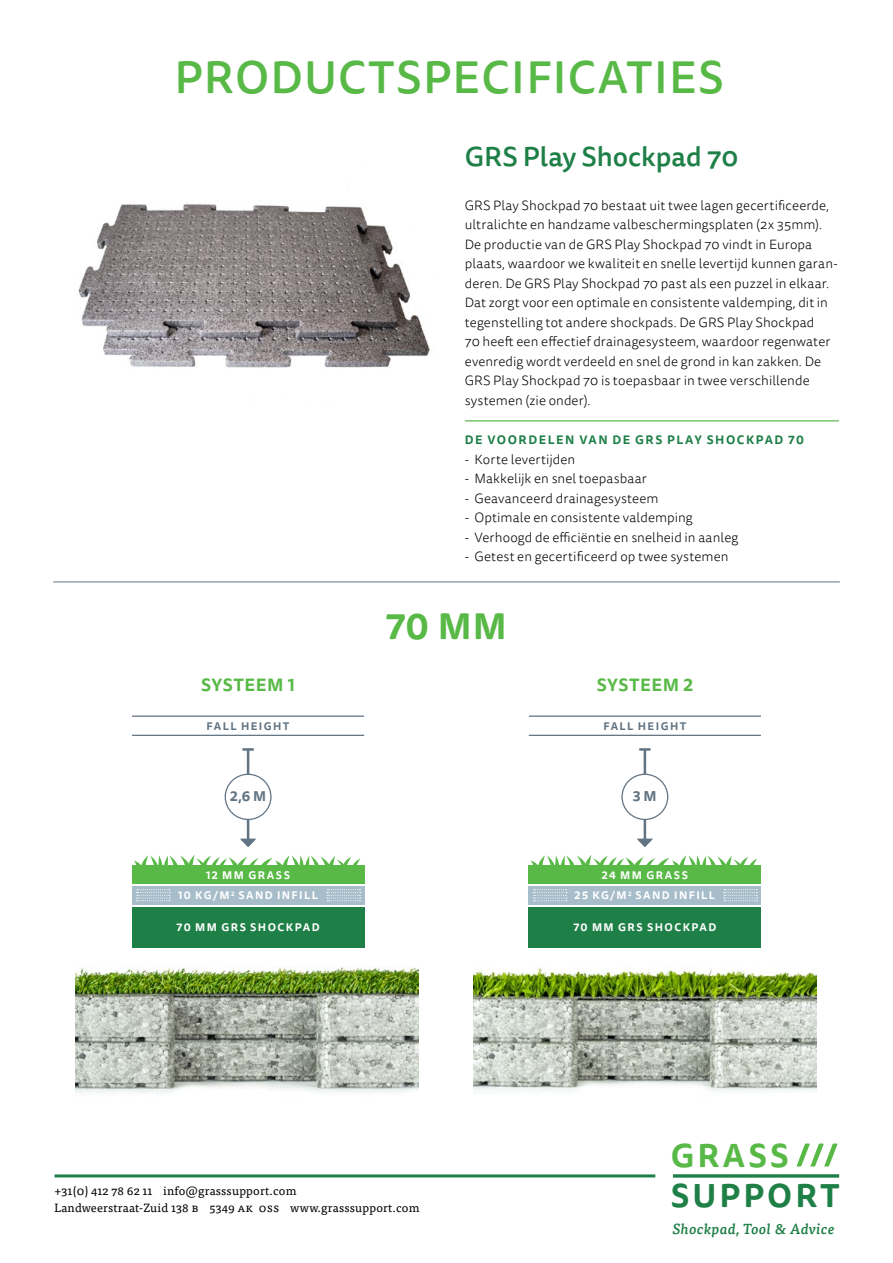
<style>
.page{position:relative;width:893px;height:1263px;background:#fff}
.page>*{position:absolute;margin:0;border:0;box-sizing:border-box;transform-origin:0 0}
.t1{font:500 45px "Tisa Sans OT";letter-spacing:.03em;color:#58b947}
.t2{font:700 36px "Tisa Sans OT";color:#58b947}
.t3{font:700 32.25px "Tisa Sans OT";letter-spacing:.1em;color:#1e7f47}
.t4{font:700 32.25px "Tisa Sans OT";letter-spacing:.1em;color:#58b947}
.t5{font:500 27px "Tisa Sans OT";color:#1e7f47}
.t6{font:700 17.4px "Tisa Sans OT";letter-spacing:.03em;color:#58b947}
.t7{font:italic 500 14.55px "Tisa OT";letter-spacing:.03em;color:#1e7f47}
.t8{font:700 13.95px "Tisa Sans OT";color:#627483}
.t9{font:700 13.8px "Tisa Sans OT";color:#627483}
.t10{font:300 13.5px/19.5px "Tisa Sans OT";letter-spacing:.005em;color:#000}
.t11{font:12px/16.5px "Tisa OT";letter-spacing:.015em;color:#000}
.t12{font:700 12px "Tisa Sans OT";letter-spacing:.13em;color:#1e7f47}
.t13{font:700 10.8px "Tisa Sans OT";letter-spacing:.13em;color:#fff}
.t14{font:700 10.8px "Tisa Sans OT";letter-spacing:.13em;color:#627483}
</style>
<div class="page">
<img style="left:78px;top:204px;width:352px;height:164px">
<hr style="left:675px;top:1174px;width:162px;height:3px;background:#1e7f47">
<svg style="left:796px;top:1143px;width:42px;height:23px"></svg>
<hr style="left:55px;top:1174px;width:600px;height:3px;background:#1e7f47">
<hr style="left:53px;top:582px;width:787px;height:1px;background:#627483">
<hr style="left:247px;top:749px;width:2px;height:92px;background:#627483">
<svg style="left:242px;top:748px;width:12px;height:3px"></svg>
<svg style="left:240px;top:838px;width:16px;height:9px"></svg>
<div style="left:132px;top:907px;width:232px;height:40px;background:#1e7f47"></div>
<div style="left:132px;top:886px;width:232px;height:18px;background:#a7bdca"></div>
<div style="left:225px;top:774px;width:46px;height:45px;background:#fff;border-radius:50%"></div>
<div style="left:225px;top:774px;width:47px;height:46px;border:1px solid #627483;border-radius:50%"></div>
<div style="left:132px;top:865px;width:232px;height:19px;background:#58b947"></div>
<svg style="left:134px;top:855px;width:226px;height:10px"></svg>
<svg style="left:136px;top:889px;width:34px;height:12px"></svg>
<svg style="left:327px;top:889px;width:34px;height:12px"></svg>
<hr style="left:132px;top:735px;width:232px;height:1px;background:#627483">
<hr style="left:132px;top:715px;width:232px;height:2px;background:#627483">
<hr style="left:644px;top:749px;width:2px;height:92px;background:#627483">
<svg style="left:639px;top:748px;width:12px;height:3px"></svg>
<svg style="left:637px;top:838px;width:16px;height:9px"></svg>
<div style="left:529px;top:907px;width:232px;height:40px;background:#1e7f47"></div>
<div style="left:529px;top:886px;width:232px;height:18px;background:#a7bdca"></div>
<div style="left:622px;top:774px;width:46px;height:45px;background:#fff;border-radius:50%"></div>
<div style="left:621px;top:774px;width:47px;height:46px;border:1px solid #627483;border-radius:50%"></div>
<div style="left:529px;top:865px;width:232px;height:19px;background:#58b947"></div>
<svg style="left:531px;top:855px;width:226px;height:10px"></svg>
<svg style="left:533px;top:889px;width:34px;height:12px"></svg>
<svg style="left:724px;top:889px;width:34px;height:12px"></svg>
<hr style="left:529px;top:735px;width:232px;height:1px;background:#627483">
<hr style="left:529px;top:715px;width:232px;height:2px;background:#627483">
<img style="left:473px;top:968px;width:343px;height:123px">
<img style="left:75px;top:967px;width:344px;height:126px">
<hr style="left:465px;top:420px;width:374px;height:1px;background:#58b947">
<h1 class="t1" style="left:174px;top:49px;width:551px">PRODUCTSPECIFICATIES</h1>
<h3 class="t5" style="left:465px;top:140px;width:275px">GRS Play Shockpad 70</h3>
<p class="t10" style="left:465px;top:196px;width:374px">GRS Play Shockpad 70 bestaat uit twee lagen gecertificeerde, ultralichte en handzame valbeschermingsplaten (2x 35mm).<br>De productie van de GRS Play Shockpad 70 vindt in Europa plaats, waardoor we kwaliteit en snelle levertijd kunnen garan&shy;deren. De GRS Play Shockpad 70 past als een puzzel in elkaar.<br>Dat zorgt voor een optimale en consistente valdemping, dit in tegenstelling tot andere shockpads. De GRS Play Shockpad<br>70 heeft een effectief drainagesysteem, waardoor regenwater evenredig wordt verdeeld en snel de grond in kan zakken. De GRS Play Shockpad 70 is toepasbaar in twee verschillende systemen (zie onder).</p>
<p class="t12" style="left:465px;top:432px;width:341px">DE VOORDELEN VAN DE GRS PLAY SHOCKPAD 70</p>
<p class="t10" style="left:465px;top:450px;width:112px">- Korte levertijden</p>
<p class="t10" style="left:465px;top:469px;width:184px">- Makkelijk en snel toepasbaar</p>
<p class="t10" style="left:465px;top:489px;width:195px">- Geavanceerd drainagesysteem</p>
<p class="t10" style="left:465px;top:508px;width:229px">- Optimale en consistente valdemping</p>
<p class="t10" style="left:465px;top:528px;width:275px">- Verhoogd de efficiëntie en snelheid in aanleg</p>
<p class="t10" style="left:465px;top:547px;width:265px">- Getest en gecertificeerd op twee systemen</p>
<h2 class="t2" style="left:386px;top:603px;width:122px">70 MM</h2>
<p class="t6" style="left:201px;top:673px;width:96px">SYSTEEM 1</p>
<p class="t6" style="left:597px;top:673px;width:98px">SYSTEEM 2</p>
<p class="t14" style="left:207px;top:719px;width:84px">FALL HEIGHT</p>
<p class="t14" style="left:603px;top:719px;width:84px">FALL HEIGHT</p>
<p class="t9" style="left:230px;top:787px;width:38px">2,6 M</p>
<p class="t8" style="left:633px;top:787px;width:25px">3 M</p>
<p class="t13" style="left:206px;top:868px;width:85px">12 MM GRASS</p>
<p class="t13" style="left:602px;top:868px;width:88px">24 MM GRASS</p>
<p class="t13" style="left:178px;top:889px;width:141px">10 KG/M<sup>2</sup> SAND INFILL</p>
<p class="t13" style="left:575px;top:889px;width:142px">25 KG/M<sup>2</sup> SAND INFILL</p>
<p class="t13" style="left:177px;top:921px;width:144px">70 MM GRS SHOCKPAD</p>
<p class="t13" style="left:573px;top:921px;width:144px">70 MM GRS SHOCKPAD</p>
<p class="t11" style="left:55px;top:1183px;width:367px">+31(0) 412 78 62 11 info@grasssupport.com<br>Landweerstraat-Zuid 138 b 5349 Ak Oss www.grasssupport.com</p>
<h3 class="t4" style="left:671px;top:1135px;width:119px">GRASS</h3>
<h3 class="t3" style="left:671px;top:1175px;width:170px">SUPPORT</h3>
<p class="t7" style="left:672px;top:1220px;width:164px">Shockpad, Tool &amp; Advice</p>
</div>
